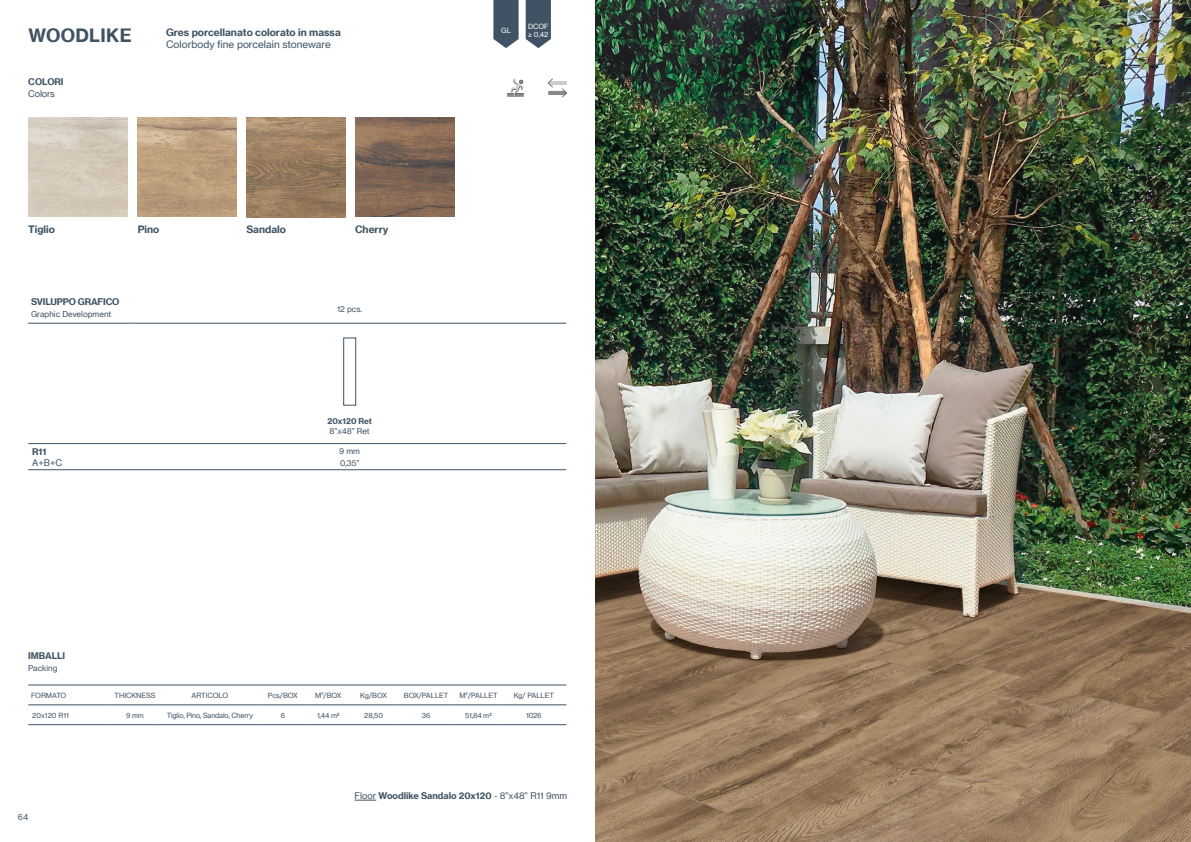
<style>
.page{position:relative;width:1191px;height:842px;background:#fff}
.page>*{position:absolute;margin:0;border:0;box-sizing:border-box;transform-origin:0 0}
.t1{font:18px "N Haas Grotesk TX Pro 75 Bd";letter-spacing:.015em;color:#3f5364}
.t2{font:10px "N Haas Grotesk TX Pro 75 Bd";color:#3f5364}
.t3{font:10px "N Haas Grotesk TX Pro 55 Rg";color:#3f5364}
.t4{font:9px "N Haas Grotesk TX Pro 75 Bd";letter-spacing:-.005em;color:#3f5364}
.t5{font:9px "N Haas Grotesk TX Pro 55 Rg";letter-spacing:-.02em;color:#3f5364}
.t6{font:8px/12px "N Haas Grotesk TX Pro 55 Rg";color:#3f5364}
.t7{font:8px "N Haas Grotesk TX Pro 75 Bd";color:#3f5364}
.t8{font:7px "N Haas Grotesk TX Pro 55 Rg";letter-spacing:-.015em;color:#3f5364}
.t9{font:7px/8.4px "N Haas Grotesk TX Pro 55 Rg";color:#fff}
.s1{font-family:"N Haas Grotesk TX Pro 55 Rg"}
</style>
<div class="page">
<img style="left:28px;top:117px;width:99px;height:99px">
<img style="left:138px;top:117px;width:99px;height:99px">
<img style="left:246px;top:118px;width:100px;height:99px">
<img style="left:355px;top:117px;width:99px;height:99px">
<hr style="left:28px;top:685px;width:82px;height:1px;background:#3f5364">
<hr style="left:110px;top:685px;width:50px;height:1px;background:#3f5364">
<hr style="left:160px;top:685px;width:100px;height:1px;background:#3f5364">
<hr style="left:260px;top:685px;width:46px;height:1px;background:#3f5364">
<hr style="left:306px;top:685px;width:45px;height:1px;background:#3f5364">
<hr style="left:351px;top:685px;width:45px;height:1px;background:#3f5364">
<hr style="left:396px;top:685px;width:60px;height:1px;background:#3f5364">
<hr style="left:456px;top:685px;width:45px;height:1px;background:#3f5364">
<hr style="left:501px;top:685px;width:65px;height:1px;background:#3f5364">
<hr style="left:28px;top:705px;width:82px;height:1px;background:#3f5364">
<hr style="left:110px;top:705px;width:50px;height:1px;background:#3f5364">
<hr style="left:160px;top:705px;width:100px;height:1px;background:#3f5364">
<hr style="left:260px;top:705px;width:46px;height:1px;background:#3f5364">
<hr style="left:306px;top:705px;width:45px;height:1px;background:#3f5364">
<hr style="left:351px;top:705px;width:45px;height:1px;background:#3f5364">
<hr style="left:396px;top:705px;width:60px;height:1px;background:#3f5364">
<hr style="left:456px;top:705px;width:45px;height:1px;background:#3f5364">
<hr style="left:501px;top:705px;width:65px;height:1px;background:#3f5364">
<hr style="left:28px;top:724px;width:82px;height:1px;background:#3f5364">
<hr style="left:110px;top:724px;width:50px;height:1px;background:#3f5364">
<hr style="left:160px;top:724px;width:100px;height:1px;background:#3f5364">
<hr style="left:260px;top:724px;width:46px;height:1px;background:#3f5364">
<hr style="left:306px;top:724px;width:45px;height:1px;background:#3f5364">
<hr style="left:351px;top:724px;width:45px;height:1px;background:#3f5364">
<hr style="left:396px;top:724px;width:60px;height:1px;background:#3f5364">
<hr style="left:456px;top:724px;width:45px;height:1px;background:#3f5364">
<hr style="left:501px;top:724px;width:65px;height:1px;background:#3f5364">
<svg style="left:526px;top:0;width:25px;height:48px"></svg>
<svg style="left:493px;top:0;width:25px;height:48px"></svg>
<svg style="left:354px;top:800px;width:22px;height:1px"></svg>
<hr style="left:28px;top:323px;width:105px;height:1px;background:#3f5364">
<hr style="left:133px;top:323px;width:433px;height:1px;background:#3f5364">
<hr style="left:28px;top:443px;width:105px;height:1px;background:#3f5364">
<hr style="left:133px;top:443px;width:433px;height:1px;background:#3f5364">
<hr style="left:28px;top:469px;width:105px;height:1px;background:#3f5364">
<hr style="left:133px;top:469px;width:433px;height:1px;background:#3f5364">
<div style="left:343px;top:338px;width:13px;height:67px;border:1px solid #3f5364"></div>
<svg style="left:548px;top:78px;width:19px;height:19px"></svg>
<svg style="left:507px;top:93px;width:17px;height:4px"></svg>
<svg style="left:507px;top:78px;width:17px;height:18px"></svg>
<img style="left:595px;top:0;width:596px;height:842px">
<h1 class="t1" style="left:28px;top:24px;width:105px">WOODLIKE</h1>
<p class="t4" style="left:28px;top:76px;width:37px">COLORI</p>
<p class="t5" style="left:28px;top:89px;width:28px">Colors</p>
<h2 class="t2" style="left:166px;top:26px;width:176px">Gres porcellanato colorato in massa</h2>
<h2 class="t3" style="left:166px;top:38px;width:166px">Colorbody fine porcelain stoneware</h2>
<h2 class="t2" style="left:28px;top:223px;width:28px">Tiglio</h2>
<h2 class="t2" style="left:138px;top:223px;width:23px">Pino</h2>
<h2 class="t2" style="left:246px;top:223px;width:41px">Sandalo</h2>
<h2 class="t2" style="left:355px;top:223px;width:35px">Cherry</h2>
<p class="t4" style="left:31px;top:296px;width:90px">SVILUPPO GRAFICO</p>
<p class="t6" style="left:31px;top:308px;width:82px">Graphic Development</p>
<p class="t6" style="left:337px;top:303px;width:27px">12 pcs.</p>
<p class="t7" style="left:327px;top:416px;width:46px">20x120 Ret</p>
<p class="t6" style="left:330px;top:425px;width:42px">8”x48” Ret</p>
<p class="t4" style="left:32px;top:446px;width:16px">R11</p>
<p class="t5" style="left:32px;top:457px;width:32px">A+B+C</p>
<p class="t6" style="left:339px;top:445px;width:22px">9 mm<br>0,35”</p>
<p class="t9" style="left:501px;top:26px;width:11px">GL</p>
<p class="t9" style="left:528px;top:22px;width:22px">DCOF ≥ 0,42</p>
<p class="t4" style="left:28px;top:650px;width:38px">IMBALLI</p>
<p class="t6" style="left:28px;top:662px;width:31px">Packing</p>
<p class="t8" style="left:31px;top:691px;width:37px">FORMATO</p>
<p class="t8" style="left:115px;top:691px;width:42px">THICKNESS</p>
<p class="t8" style="left:191px;top:691px;width:38px">ARTICOLO</p>
<p class="t8" style="left:268px;top:691px;width:32px">Pcs/BOX</p>
<p class="t8" style="left:315px;top:691px;width:28px">M<sup>2</sup>/BOX</p>
<p class="t8" style="left:360px;top:691px;width:28px">Kg/BOX</p>
<p class="t8" style="left:404px;top:691px;width:46px">BOX/PALLET</p>
<p class="t8" style="left:459px;top:691px;width:40px">M<sup>2</sup>/PALLET</p>
<p class="t8" style="left:514px;top:691px;width:42px">Kg/ PALLET</p>
<p class="t8" style="left:32px;top:711px;width:38px">20x120 R11</p>
<p class="t8" style="left:126px;top:711px;width:19px">9 mm</p>
<p class="t8" style="left:167px;top:711px;width:88px">Tiglio, Pino, Sandalo, Cherry</p>
<p class="t8" style="left:281px;top:711px;width:6px">6</p>
<p class="t8" style="left:317px;top:711px;width:24px">1,44 m²</p>
<p class="t8" style="left:364px;top:711px;width:20px">28,50</p>
<p class="t8" style="left:422px;top:711px;width:10px">36</p>
<p class="t8" style="left:465px;top:711px;width:28px">51,84 m²</p>
<p class="t8" style="left:526px;top:711px;width:17px">1026</p>
<p class="t6" style="left:18px;top:811px;width:12px">64</p>
<p class="t4" style="left:354px;top:790px;width:214px"><span class="s1">Floor</span> Woodlike Sandalo 20x120 <span class="s1">- 8”x48” R11 9mm</span></p>
</div>
